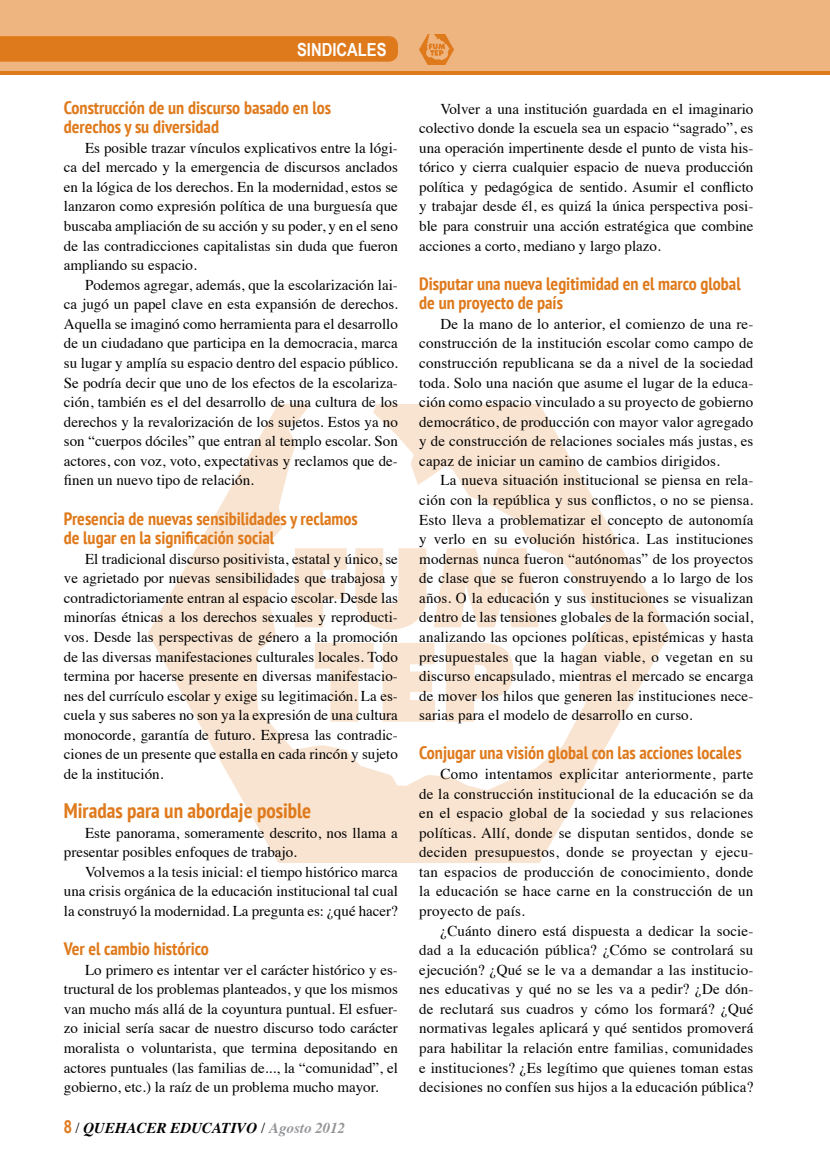
<style>
.page{position:relative;width:830px;height:1170px;background:#fff}
.page>*{position:absolute;margin:0;border:0;box-sizing:border-box;transform-origin:0 0}
.t1{font:700 condensed 21px "PT Sans";color:#df7a1c}
.t2{font:700 condensed 18px/19.5px "PT Sans";color:#df7a1c}
.t3{font:700 18px "Arial Narrow";color:#fff}
.t4{font:15px/19.5px "Times";color:#000;text-align:justify}
.t5{font:italic 700 15px "Times";color:#000}
.s1{font-family:"Arial Narrow";font-style:normal;font-size:18px;color:#df7a1c}
.s2{font-weight:400;font-style:normal}
.s3{color:#939598}
</style>
<div class="page">
<svg style="left:0;top:70px;width:829px;height:4px;fill:#df7a1c"></svg>
<div style="left:0;top:0;width:829px;height:70px;background:#eeb580"></div>
<svg style="left:0;top:36px;width:398px;height:26px"></svg>
<img style="left:419px;top:35px;width:34px;height:29px">
<hr style="left:829px;top:0;width:1px;height:74px;background:#df7a1c">
<hr style="left:829px;top:0;width:1px;height:70px;background:#eeb580">
<img style="left:148px;top:405px;width:520px;height:457px">
<p class="t3" style="left:297px;top:36px;width:91px">SINDICALES</p>
<p class="t2" style="left:64px;top:97px;width:269px">Construcción de un discurso basado en los derechos y su diversidad</p>
<p class="t4" style="left:64px;top:137px;width:335px;text-indent:21px">Es posible trazar vínculos explicativos entre la lógi&shy;ca del mercado y la emergencia de discursos anclados en la lógica de los derechos. En la modernidad, estos se lanzaron como expresión política de una burguesía que buscaba ampliación de su acción y su poder, y en el seno de las contradicciones capitalistas sin duda que fueron ampliando su espacio.</p>
<p class="t4" style="left:64px;top:273px;width:335px;text-indent:21px">Podemos agregar, además, que la escolarización lai&shy;ca jugó un papel clave en esta expansión de derechos.<br>Aquella se imaginó como herramienta para el desarrollo de un ciudadano que participa en la democracia, marca su lugar y amplía su espacio dentro del espacio público.<br>Se podría decir que uno de los efectos de la escolariza&shy;ción, también es el del desarrollo de una cultura de los derechos y la revalorización de los sujetos. Estos ya no son “cuerpos dóciles” que entran al templo escolar. Son actores, con voz, voto, expectativas y reclamos que de&shy;finen un nuevo tipo de relación.</p>
<p class="t2" style="left:64px;top:508px;width:295px">Presencia de nuevas sensibilidades y reclamos de lugar en la significación social</p>
<p class="t4" style="left:64px;top:547px;width:335px;text-indent:21px">El tradicional discurso positivista, estatal y único, se ve agrietado por nuevas sensibilidades que trabajosa y contradictoriamente entran al espacio escolar. Desde las minorías étnicas a los derechos sexuales y reproducti&shy;vos. Desde las perspectivas de género a la promoción de las diversas manifestaciones culturales locales. Todo termina por hacerse presente en diversas manifestacio&shy;nes del currículo escolar y exige su legitimación. La es&shy;cuela y sus saberes no son ya la expresión de una cultura monocorde, garantía de futuro. Expresa las contradic&shy;ciones de un presente que estalla en cada rincón y sujeto de la institución.</p>
<h1 class="t1" style="left:64px;top:796px;width:249px">Miradas para un abordaje posible</h1>
<p class="t4" style="left:64px;top:821px;width:335px;text-indent:21px">Este panorama, someramente descrito, nos llama a presentar posibles enfoques de trabajo.</p>
<p class="t4" style="left:64px;top:860px;width:335px;text-indent:21px">Volvemos a la tesis inicial: el tiempo histórico marca una crisis orgánica de la educación institucional tal cual la construyó la modernidad. La pregunta es: ¿qué hacer?</p>
<p class="t2" style="left:64px;top:938px;width:146px">Ver el cambio histórico</p>
<p class="t4" style="left:64px;top:958px;width:335px;text-indent:21px">Lo primero es intentar ver el carácter histórico y es&shy;tructural de los problemas planteados, y que los mismos van mucho más allá de la coyuntura puntual. El esfuer&shy;zo inicial sería sacar de nuestro discurso todo carácter moralista o voluntarista, que termina depositando en actores puntuales (las familias de..., la “comunidad”, el gobierno, etc.) la raíz de un problema mucho mayor.</p>
<p class="t5" style="left:64px;top:1113px;width:283px"><span class="s1">8</span> <span class="s2">/</span> QUEHACER EDUCATIVO <span class="s2">/</span> <span class="s3">Agosto 2012</span></p>
<p class="t4" style="left:419px;top:97px;width:335px;text-indent:21px">Volver a una institución guardada en el imaginario colectivo donde la escuela sea un espacio “sagrado”, es una operación impertinente desde el punto de vista his&shy;tórico y cierra cualquier espacio de nueva producción política y pedagógica de sentido. Asumir el conflicto y trabajar desde él, es quizá la única perspectiva posi&shy;ble para construir una acción estratégica que combine acciones a corto, mediano y largo plazo.</p>
<p class="t2" style="left:419px;top:273px;width:323px">Disputar una nueva legitimidad en el marco global de un proyecto de país</p>
<p class="t4" style="left:419px;top:313px;width:335px;text-indent:21px">De la mano de lo anterior, el comienzo de una re&shy;construcción de la institución escolar como campo de construcción republicana se da a nivel de la sociedad toda. Solo una nación que asume el lugar de la educa&shy;ción como espacio vinculado a su proyecto de gobierno democrático, de producción con mayor valor agregado y de construcción de relaciones sociales más justas, es capaz de iniciar un camino de cambios dirigidos.</p>
<p class="t4" style="left:419px;top:469px;width:335px;text-indent:21px">La nueva situación institucional se piensa en rela&shy;ción con la república y sus conflictos, o no se piensa.<br>Esto lleva a problematizar el concepto de autonomía y verlo en su evolución histórica. Las instituciones modernas nunca fueron “autónomas” de los proyectos de clase que se fueron construyendo a lo largo de los años. O la educación y sus instituciones se visualizan dentro de las tensiones globales de la formación social, analizando las opciones políticas, epistémicas y hasta presupuestales que la hagan viable, o vegetan en su discurso encapsulado, mientras el mercado se encarga de mover los hilos que generen las instituciones nece&shy;sarias para el modelo de desarrollo en curso.</p>
<p class="t2" style="left:419px;top:743px;width:324px">Conjugar una visión global con las acciones locales</p>
<p class="t4" style="left:419px;top:762px;width:335px;text-indent:21px">Como intentamos explicitar anteriormente, parte de la construcción institucional de la educación se da en el espacio global de la sociedad y sus relaciones políticas. Allí, donde se disputan sentidos, donde se deciden presupuestos, donde se proyectan y ejecu&shy;tan espacios de producción de conocimiento, donde la educación se hace carne en la construcción de un proyecto de país.</p>
<p class="t4" style="left:419px;top:919px;width:335px;text-indent:21px">¿Cuánto dinero está dispuesta a dedicar la socie&shy;dad a la educación pública? ¿Cómo se controlará su ejecución? ¿Qué se le va a demandar a las institucio&shy;nes educativas y qué no se les va a pedir? ¿De dón&shy;de reclutará sus cuadros y cómo los formará? ¿Qué normativas legales aplicará y qué sentidos promoverá para habilitar la relación entre familias, comunidades e instituciones? ¿Es legítimo que quienes toman estas decisiones no confíen sus hijos a la educación pública?</p>
</div>
